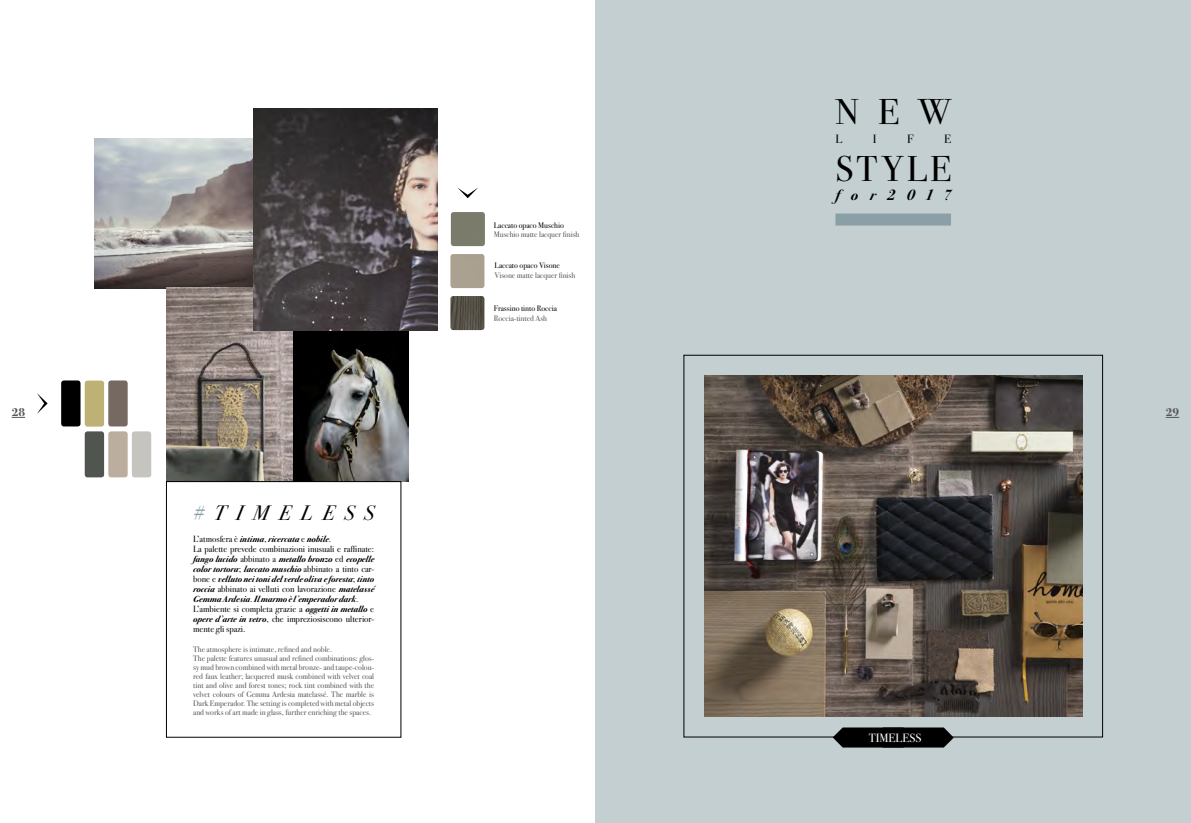
<style>
.page{position:relative;width:1191px;height:823px;background:#fff}
.page>*{position:absolute;margin:0;border:0;box-sizing:border-box;transform-origin:0 0}
.t1{font:36px "Bodoni Sev ITC";letter-spacing:.105em;color:#000}
.t2{font:italic 21px "Bodoni Sev ITC";letter-spacing:.47em;color:#000}
.t3{font:italic 700 15px "Bodoni Sev ITC";letter-spacing:.765em;color:#000}
.t4{font:12px "Bodoni Sev ITC";color:#fff}
.t5{font:12px "Bodoni Sev ITC";color:#000}
.t6{font:700 12px "Bodoni Sev ITC";color:#575756}
.t7{font:italic 700 9px/10px "Bodoni Sev ITC";color:#000}
.t8{font:8px/9px "Bodoni Sev ITC";color:#575756}
.t9{font:8px "Bodoni Sev ITC";color:#000}
.s1{color:#8a9fa6}
.s2{font-weight:400;font-style:normal}
</style>
<div class="page">
<img style="left:292px;top:330px;width:116px;height:151px">
<img style="left:94px;top:138px;width:160px;height:150px">
<img style="left:451px;top:212px;width:34px;height:34px">
<img style="left:450px;top:254px;width:34px;height:34px">
<img style="left:166px;top:287px;width:126px;height:194px">
<div style="left:85px;top:380px;width:19px;height:46px;background:#bdb176;border-radius:3px"></div>
<div style="left:108px;top:380px;width:20px;height:46px;background:#766961;border-radius:3px"></div>
<div style="left:132px;top:431px;width:19px;height:46px;background:#c5c4bf;border-radius:3px"></div>
<div style="left:85px;top:431px;width:19px;height:46px;background:#50554f;border-radius:3px"></div>
<div style="left:108px;top:431px;width:20px;height:46px;background:#bbae9e;border-radius:3px"></div>
<div style="left:61px;top:380px;width:19px;height:46px;background:#000;border-radius:3px"></div>
<svg style="left:37px;top:393px;width:11px;height:20px"></svg>
<svg style="left:457px;top:187px;width:21px;height:11px"></svg>
<img style="left:254px;top:109px;width:183px;height:221px">
<div style="left:595px;top:0;width:596px;height:822px;background:#c4cfd2"></div>
<img style="left:704px;top:375px;width:378px;height:341px">
<div style="left:835px;top:213px;width:116px;height:12px;background:#8a9fa6"></div>
<svg style="left:832px;top:727px;width:121px;height:20px;background:#131415"></svg>
<div style="left:166px;top:481px;width:235px;height:256px;border:1px solid #000"></div>
<img style="left:450px;top:296px;width:34px;height:34px">
<svg style="left:12px;top:417px;width:13px;height:1px"></svg>
<svg style="left:1165px;top:417px;width:14px;height:1px"></svg>
<p class="t9" style="left:494px;top:220px;width:72px">Laccato opaco Muschio</p>
<p class="t8" style="left:494px;top:229px;width:87px">Muschio matte lacquer finish</p>
<p class="t9" style="left:494px;top:261px;width:67px">Laccato opaco Visone</p>
<p class="t8" style="left:494px;top:270px;width:82px">Visone matte lacquer finish</p>
<p class="t9" style="left:494px;top:304px;width:65px">Frassino tinto Roccia</p>
<p class="t8" style="left:494px;top:313px;width:55px">Roccia-tinted Ash</p>
<h1 class="t1" style="left:835px;top:90px;width:117px">NEW</h1>
<h3 class="t5" style="left:835px;top:132px;width:8px">L</h3>
<h3 class="t5" style="left:872px;top:132px;width:5px">I</h3>
<h3 class="t5" style="left:907px;top:132px;width:8px">F</h3>
<h3 class="t5" style="left:944px;top:132px;width:8px">E</h3>
<h1 class="t1" style="left:835px;top:147px;width:117px">STYLE</h1>
<h3 class="t3" style="left:835px;top:185px;width:117px">for2017</h3>
<h3 class="t6" style="left:12px;top:404px;width:15px">28</h3>
<h3 class="t6" style="left:1165px;top:404px;width:15px">29</h3>
<h2 class="t2" style="left:193px;top:500px;width:182px"><span class="s1">#</span>TIMELESS</h2>
<p class="t7" style="left:193px;top:534px;width:182px"><span class="s2">L’atmosfera è</span> intima<span class="s2">,</span> ricercata <span class="s2">e</span> nobile<span class="s2">.<br>La palette prevede combinazioni inusuali e raffinate: </span>fango lucido <span class="s2">abbinato a</span> metallo bronzo <span class="s2">ed</span> ecopelle color tortora<span class="s2">;</span> laccato muschio <span class="s2">abbinato a tinto car&shy;bone e</span> velluto nei toni del verde oliva e foresta<span class="s2">;</span> tinto roccia <span class="s2">abbinato ai velluti con lavorazione</span> matelassé Gemma Ardesia<span class="s2">.</span> Il marmo è l’emperador dark<span class="s2">.<br>L’ambiente si completa grazie a</span> oggetti in metallo <span class="s2">e </span>opere d’arte in vetro<span class="s2">, che impreziosiscono ulterior&shy;mente gli spazi.</span></p>
<p class="t8" style="left:193px;top:644px;width:182px">The atmosphere is intimate, refined and noble.<br>The palette features unusual and refined combinations: glos&shy;sy mud brown combined with metal bronze- and taupe-colou&shy;red faux leather; lacquered musk combined with velvet coal tint and olive and forest tones; rock tint combined with the velvet colours of Gemma Ardesia matelassé. The marble is Dark Emperador. The setting is completed with metal objects and works of art made in glass, further enriching the spaces.</p>
<h3 class="t4" style="left:868px;top:730px;width:54px">TIMELESS</h3>
</div>
